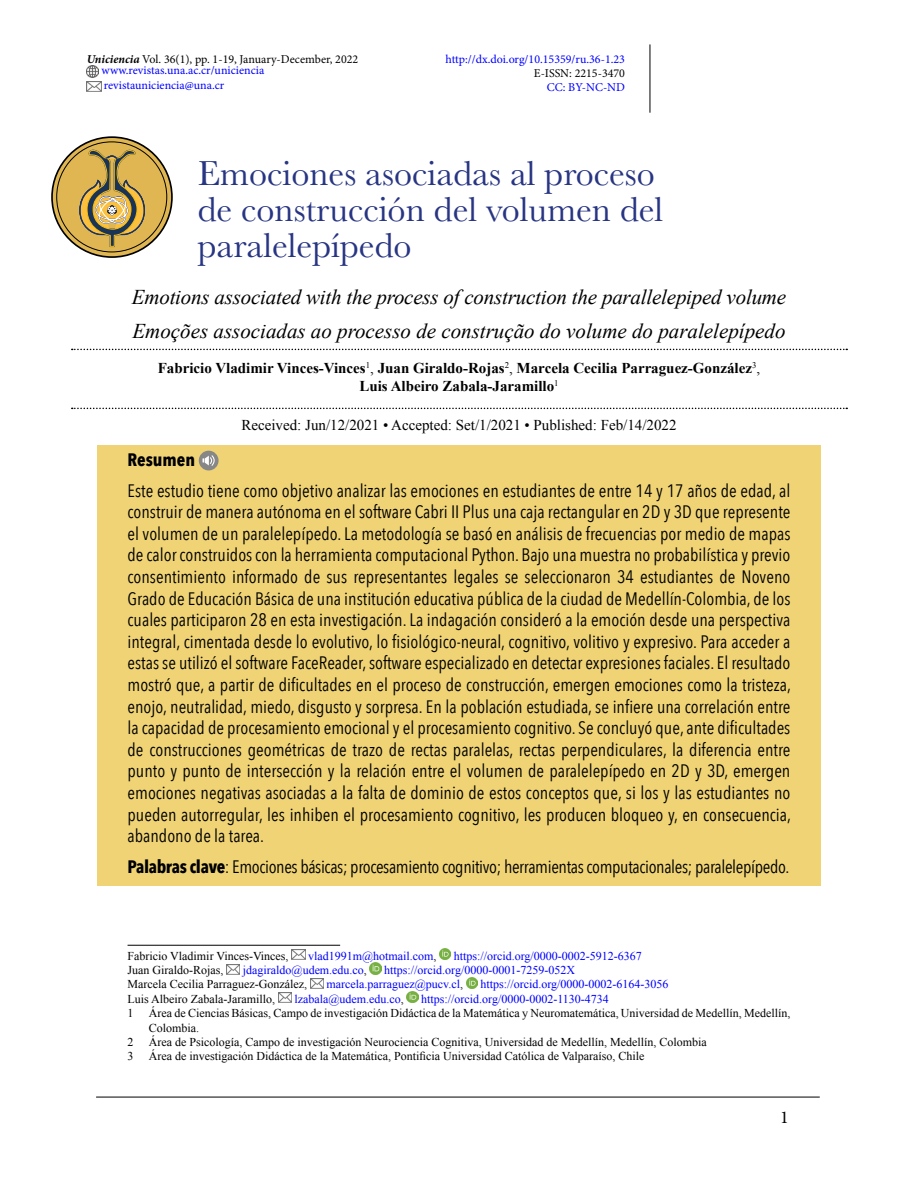
<style>
.page{position:relative;width:918px;height:1188px;background:#fff}
.page>*{position:absolute;margin:0;border:0;box-sizing:border-box;transform-origin:0 0}
.t1{font:36px/36px "Baskerville";color:#283583}
.t2{font:italic 21px/33.8px "Times New Roman";letter-spacing:-.01em;color:#000}
.t3{font:18px/21.6px "Avenir Next Condensed";letter-spacing:-.02em;color:#000;text-align:justify}
.t4{font:700 18px "Avenir Next Condensed";color:#000}
.t5{font:18px "Minion Pro";color:#000}
.t6{font:700 15px/18px "Times New Roman";color:#000;text-align:center}
.t7{font:15px "Times New Roman";color:#000}
.t8{font:12px/14.4px "Times New Roman";color:#000}
.t9{font:12px "Times New Roman";color:#00f}
.t10{font:12px/11.4px "Minion Pro";color:#000}
.t11{font:12px "Minion Pro";color:#00f}
.s1{font-weight:700;font-style:italic}
.s2{color:#00f}
.s3{font-weight:400}
.s4{font-weight:700}
.s5{color:#000}
</style>
<div class="page">
<hr style="left:96px;top:1097px;width:724px;height:1px;background:#000">
<hr style="left:650px;top:44px;width:1px;height:69px;background:#000">
<svg style="left:52px;top:137px;width:120px;height:120px;background:#c5a048"></svg>
<div style="left:51px;top:136px;width:122px;height:122px;border:2px solid #000;border-radius:50%"></div>
<svg style="left:79px;top:149px;width:67px;height:99px;background:#bb9d52"></svg>
<div style="left:97px;top:445px;width:724px;height:441px;background:#efd375"></div>
<svg style="left:72px;top:349px;width:775px;height:1px"></svg>
<svg style="left:72px;top:408px;width:775px;height:1px"></svg>
<svg style="left:87px;top:65px;width:12px;height:12px"></svg>
<img style="left:87px;top:81px;width:14px;height:11px">
<div style="left:199px;top:451px;width:20px;height:19px;background:#878787;border-radius:50%"></div>
<svg style="left:203px;top:455px;width:12px;height:11px"></svg>
<hr style="left:128px;top:945px;width:212px;height:1px;background:#000">
<svg style="left:292px;top:950px;width:13px;height:10px"></svg>
<svg style="left:439px;top:948px;width:12px;height:12px"></svg>
<svg style="left:227px;top:964px;width:13px;height:10px"></svg>
<svg style="left:370px;top:963px;width:11px;height:11px"></svg>
<img style="left:310px;top:978px;width:14px;height:10px">
<svg style="left:466px;top:977px;width:11px;height:11px"></svg>
<img style="left:278px;top:993px;width:14px;height:10px">
<svg style="left:407px;top:992px;width:11px;height:11px"></svg>
<p class="t10" style="left:102px;top:53px;width:258px;text-indent:-15px"><span class="s1">Uniciencia</span> Vol. 36(1), pp. 1-19, January-December, 2022 <span class="s2">www.revistas.una.ac.cr/uniciencia</span></p>
<p class="t11" style="left:104px;top:77px;width:122px">revistauniciencia@una.cr</p>
<p class="t11" style="left:446px;top:51px;width:181px">http://dx.doi.org/10.15359/ru.36-1.23</p>
<p class="t10" style="left:534px;top:68px;width:93px">E-ISSN: 2215-3470</p>
<p class="t11" style="left:547px;top:80px;width:80px">CC: BY-NC-ND</p>
<h1 class="t1" style="left:198px;top:156px;width:467px">Emociones asociadas al proceso de construcción del volumen del paralelepípedo</h1>
<p class="t2" style="left:132px;top:279px;width:656px">Emotions associated with the process of construction the parallelepiped volume<br>Emoções associadas ao processo de construção do volume do paralelepípedo</p>
<p class="t6" style="left:158px;top:358px;width:604px">Fabricio Vladimir Vinces-Vinces<sup>1</sup><span class="s3">,</span> Juan Giraldo-Rojas<sup>2</sup><span class="s3">,</span> Marcela Cecilia Parraguez-González<sup>3</sup><span class="s3">,<br></span>Luis Albeiro Zabala-Jaramillo<sup>1</sup></p>
<p class="t7" style="left:241px;top:415px;width:437px">Received: Jun/12/2021 • Accepted: Set/1/2021 • Published: Feb/14/2022</p>
<p class="t4" style="left:128px;top:449px;width:69px">Resumen</p>
<p class="t3" style="left:128px;top:479px;width:665px">Este estudio tiene como objetivo analizar las emociones en estudiantes de entre 14 y 17 años de edad, al construir de manera autónoma en el software Cabri II Plus una caja rectangular en 2D y 3D que represente el volumen de un paralelepípedo. La metodología se basó en análisis de frecuencias por medio de mapas de calor construidos con la herramienta computacional Python. Bajo una muestra no probabilística y previo consentimiento informado de sus representantes legales se seleccionaron 34 estudiantes de Noveno Grado de Educación Básica de una institución educativa pública de la ciudad de Medellín-Colombia, de los cuales participaron 28 en esta investigación. La indagación consideró a la emoción desde una perspectiva integral, cimentada desde lo evolutivo, lo fisiológico-neural, cognitivo, volitivo y expresivo. Para acceder a estas se utilizó el software FaceReader, software especializado en detectar expresiones faciales. El resultado mostró que, a partir de dificultades en el proceso de construcción, emergen emociones como la tristeza, enojo, neutralidad, miedo, disgusto y sorpresa. En la población estudiada, se infiere una correlación entre la capacidad de procesamiento emocional y el procesamiento cognitivo. Se concluyó que, ante dificultades de construcciones geométricas de trazo de rectas paralelas, rectas perpendiculares, la diferencia entre punto y punto de intersección y la relación entre el volumen de paralelepípedo en 2D y 3D, emergen emociones negativas asociadas a la falta de dominio de estos conceptos que, si los y las estudiantes no pueden autorregular, les inhiben el procesamiento cognitivo, les producen bloqueo y, en consecuencia, abandono de la tarea.</p>
<p class="t3" style="left:128px;top:855px;width:663px"><span class="s4">Palabras clave</span>: Emociones básicas; procesamiento cognitivo; herramientas computacionales; paralelepípedo.</p>
<p class="t8" style="left:128px;top:948px;width:163px">Fabricio Vladimir Vinces-Vinces,</p>
<p class="t9" style="left:308px;top:948px;width:130px">vlad1991m@hotmail.com<span class="s5">,</span></p>
<p class="t9" style="left:454px;top:948px;width:190px">https://orcid.org/0000-0002-5912-6367</p>
<p class="t8" style="left:128px;top:963px;width:97px">Juan Giraldo-Rojas,</p>
<p class="t9" style="left:243px;top:962px;width:126px">jdagiraldo@udem.edu.co<span class="s5">,</span></p>
<p class="t9" style="left:384px;top:962px;width:192px">https://orcid.org/0000-0001-7259-052X</p>
<p class="t8" style="left:128px;top:977px;width:181px">Marcela Cecilia Parraguez-González,</p>
<p class="t9" style="left:327px;top:976px;width:138px">marcela.parraguez@pucv.cl<span class="s5">,</span></p>
<p class="t9" style="left:480px;top:976px;width:190px">https://orcid.org/0000-0002-6164-3056</p>
<p class="t8" style="left:128px;top:991px;width:149px">Luis Albeiro Zabala-Jaramillo,</p>
<p class="t9" style="left:295px;top:991px;width:111px">lzabala@udem.edu.co<span class="s5">,</span></p>
<p class="t9" style="left:421px;top:991px;width:189px">https://orcid.org/0000-0002-1130-4734</p>
<p class="t8" style="left:128px;top:1006px;width:7px">1</p>
<p class="t8" style="left:149px;top:1006px;width:643px">Área de Ciencias Básicas, Campo de investigación Didáctica de la Matemática y Neuromatemática, Universidad de Medellín, Medellín,<br>Colombia.</p>
<p class="t8" style="left:128px;top:1035px;width:7px">2</p>
<p class="t8" style="left:149px;top:1035px;width:559px">Área de Psicología, Campo de investigación Neurociencia Cognitiva, Universidad de Medellín, Medellín, Colombia</p>
<p class="t8" style="left:128px;top:1049px;width:7px">3</p>
<p class="t8" style="left:149px;top:1049px;width:497px">Área de investigación Didáctica de la Matemática, Pontificia Universidad Católica de Valparaíso, Chile</p>
<p class="t5" style="left:780px;top:1105px;width:10px">1</p>
</div>
